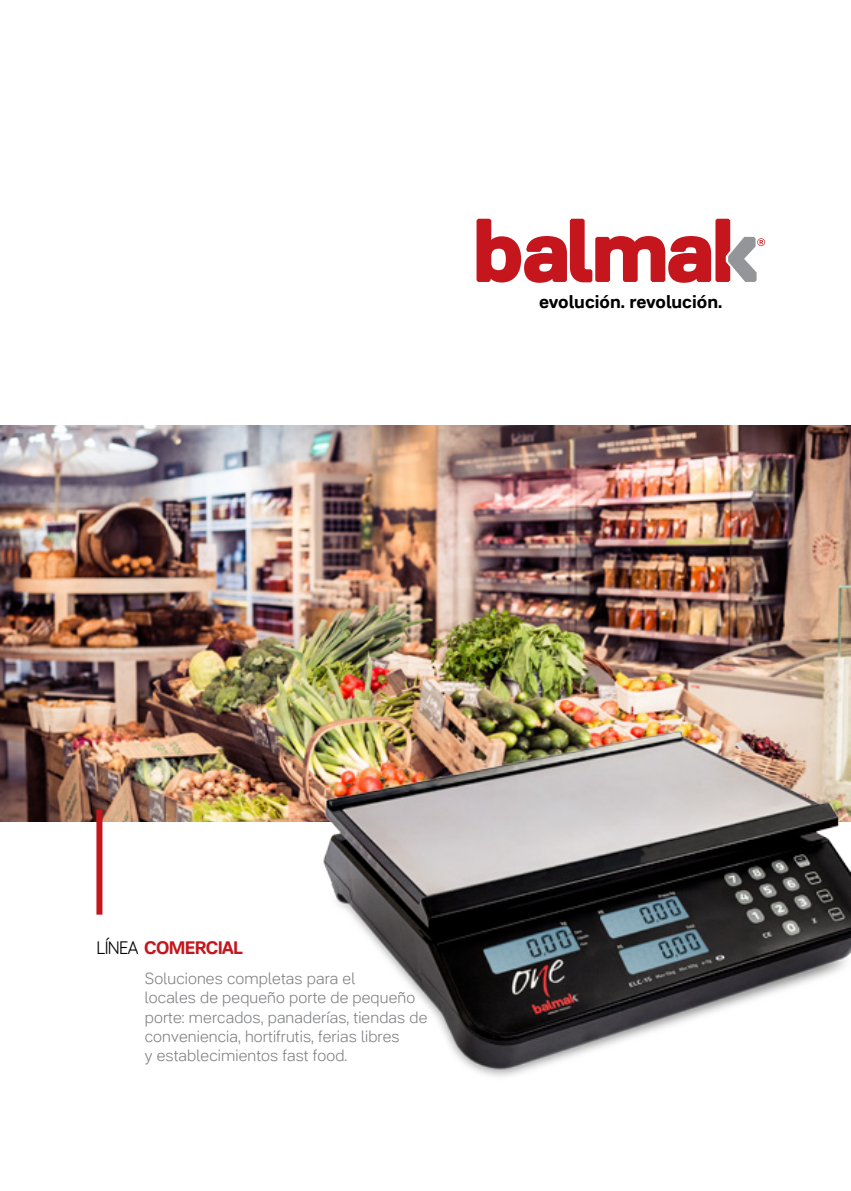
<style>
.page{position:relative;width:851px;height:1191px;background:#fff}
.page>*{position:absolute;margin:0;border:0;box-sizing:border-box;transform-origin:0 0}
.t1{font:700 18px "NII Sans";color:#000}
.t2{font:700 18px "NII Sans";letter-spacing:-.04em;color:#c4161c}
.t3{font:300 16px/19.2px "NII Sans";letter-spacing:.01em;color:#808285}
.s1{font-weight:300;color:#000}
</style>
<div class="page">
<svg style="left:476px;top:219px;width:289px;height:64px"></svg>
<img style="left:0;top:425px;width:850px;height:396px">
<img style="left:306px;top:702px;width:544px;height:375px">
<div style="left:96px;top:809px;width:6px;height:105px;background:#c4161c"></div>
<p class="t1" style="left:539px;top:290px;width:184px">evolución. revolución.</p>
<p class="t2" style="left:96px;top:935px;width:148px"><span class="s1">LÍNEA</span> COMERCIAL</p>
<p class="t3" style="left:145px;top:968px;width:284px">Soluciones completas para el<br>locales de pequeño porte de pequeño porte: mercados, panaderías, tiendas de conveniencia, hortifrutis, ferias libres<br>y establecimientos fast food.</p>
</div>
